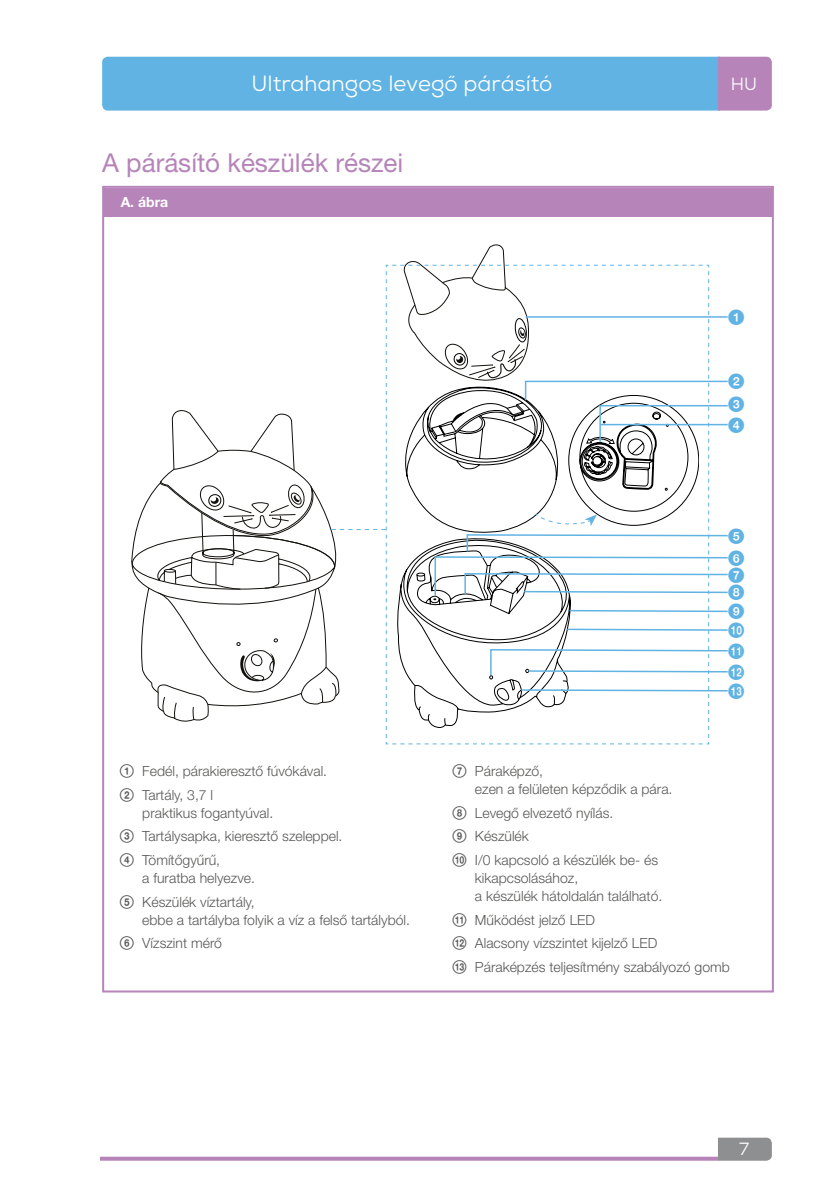
<style>
.page{position:relative;width:840px;height:1191px;background:#fff}
.page>*{position:absolute;margin:0;border:0;box-sizing:border-box;transform-origin:0 0}
.t1{font:26px "Helvetica Neue LT Pro";color:#b684b9}
.t2{font:22px "Nexa";color:#fff}
.t3{font:17.6px "Nexa";color:#fff}
.t4{font:16px/18.8px "Zz 2";color:#61b3e4}
.t5{font:300 14px/23.6px "Helvetica Neue LT Pro";color:#575756}
.t6{font:700 14px "Helvetica Neue LT Pro";color:#fff}
.s1{font-family:"Zz 3";font-weight:400}
</style>
<div class="page">
<svg style="left:102px;top:57px;width:669px;height:54px;background:#68b0e0"></svg>
<svg style="left:100px;top:1156px;width:617px;height:4px;background:#c39ac5"></svg>
<svg style="left:717px;top:1137px;width:54px;height:23px"></svg>
<div style="left:104px;top:188px;width:667px;height:28px;background:#b684b9"></div>
<svg style="left:131px;top:245px;width:597px;height:499px"></svg>
<h2 class="t2" style="left:251px;top:70px;width:302px">Ultrahangos levegő párásító</h2>
<p class="t3" style="left:730px;top:73px;width:28px">HU</p>
<h1 class="t1" style="left:102px;top:147px;width:302px">A párásító készülék részei</h1>
<p class="t6" style="left:121px;top:193px;width:49px">A. ábra</p>
<p class="t5" style="left:119px;top:759px;width:206px"><span class="s1">1</span> Fedél, párakieresztő fúvókával.<br><span class="s1">2</span> Tartály, 3,7 l</p>
<p class="t5" style="left:119px;top:800px;width:221px;text-indent:23px">praktikus fogantyúval.<br><span class="s1">3</span> Tartálysapka, kieresztő szeleppel.<br><span class="s1">4</span> Tömítőgyűrű,</p>
<p class="t5" style="left:119px;top:866px;width:136px;text-align:right">a furatba helyezve.<br><span class="s1">5</span> Készülék víztartály,</p>
<p class="t5" style="left:119px;top:907px;width:289px;text-indent:23px">ebbe a tartályba folyik a víz a felső tartályból.<br><span class="s1">6</span> Vízszint mérő</p>
<p class="t4" style="left:727px;top:308px;width:18px">1</p>
<p class="t4" style="left:727px;top:370px;width:18px;line-height:23px">2<br>3</p>
<p class="t4" style="left:727px;top:416px;width:18px">4</p>
<p class="t4" style="left:727px;top:525px;width:18px;line-height:22.2px">5<br>6</p>
<p class="t4" style="left:727px;top:565px;width:18px">7</p>
<p class="t4" style="left:727px;top:583px;width:18px;text-align:justify">8<br>9<br>0</p>
<p class="t4" style="left:727px;top:641px;width:18px">qa</p>
<p class="t4" style="left:727px;top:662px;width:18px">qs</p>
<p class="t4" style="left:727px;top:681px;width:18px">qd</p>
<p class="t5" style="left:474px;top:761px;width:196px;line-height:18px;text-indent:-23px"><span class="s1">7</span> Páraképző,<br>ezen a felületen képződik a pára.</p>
<p class="t5" style="left:452px;top:800px;width:207px"><span class="s1">8</span> Levegő elvezető nyílás.<br><span class="s1">9</span> Készülék<br><span class="s1">0</span> I/0 kapcsoló a készülék be- és</p>
<p class="t5" style="left:474px;top:868px;width:186px;line-height:18px">kikapcsolásához,<br>a készülék hátoldalán található.</p>
<p class="t5" style="left:452px;top:907px;width:279px"><span class="s1">qa</span> Működést jelző LED<br><span class="s1">qs</span> Alacsony vízszintet kijelző LED<br><span class="s1">qd</span> Páraképzés teljesítmény szabályozó gomb</p>
<p class="t3" style="left:738px;top:1138px;width:11px">7</p>
</div>
